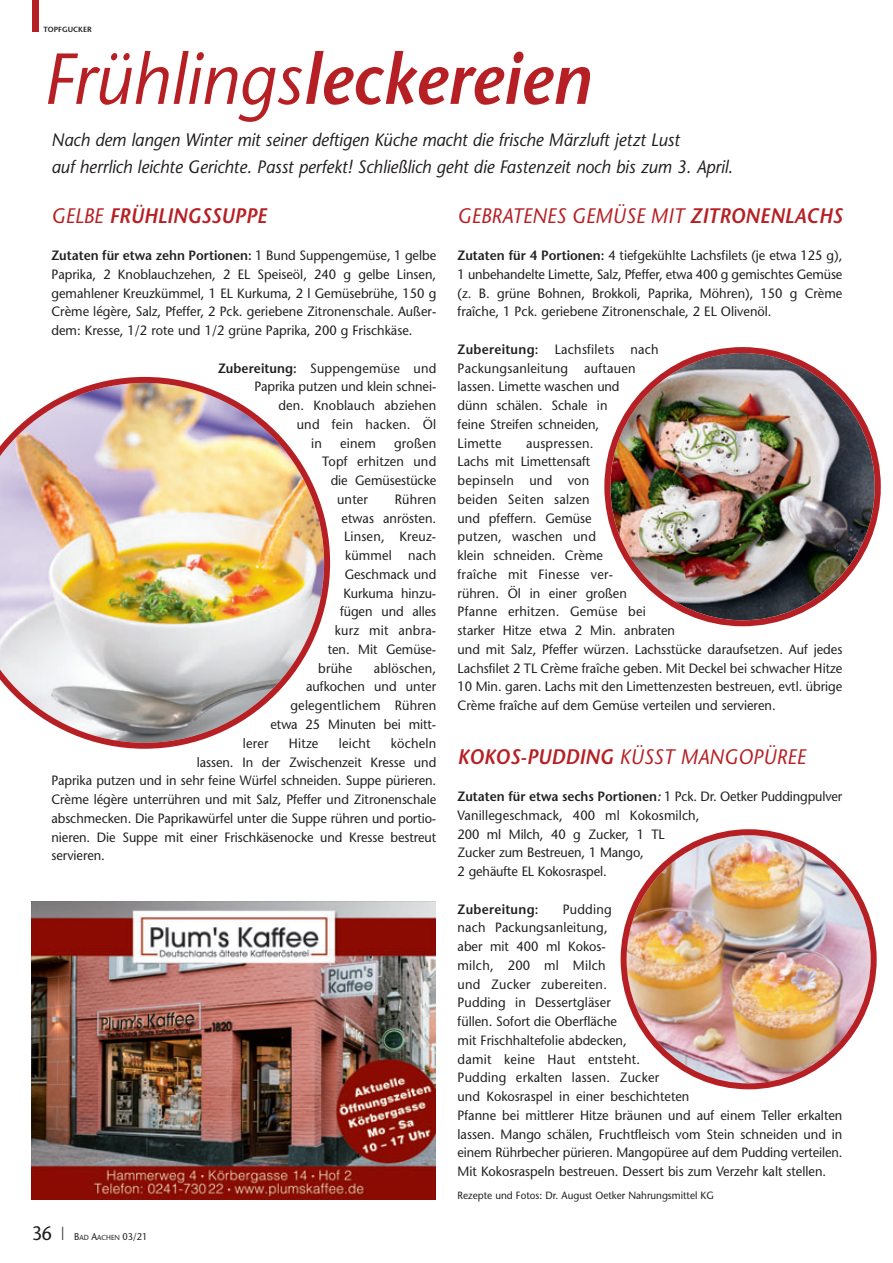
<style>
.page{position:relative;width:893px;height:1263px;background:#fff}
.page>*{position:absolute;margin:0;border:0;box-sizing:border-box;transform-origin:0 0}
.t1{font:italic 600 72px "Stone Sans";color:#b62024;scale:.95 1}
.t2{font:italic 21px "Stone Sans";color:#b62024;scale:.95 1}
.t3{font:italic 600 21px "Stone Sans";color:#b62024;scale:.95 1}
.t4{font:italic 18px/27px "Stone Sans";letter-spacing:-.005em;color:#231f20;scale:.95 1}
.t5{font:13.5px/18.8px "Stone Sans";color:#231f20;scale:.95 1}
.t6{font:600 13.5px "Stone Sans";letter-spacing:.02em;color:#231f20;scale:.95 1}
.t7{font:10.5px "Stone Sans";color:#231f20;scale:.95 1}
.t8{font:9.75px "Stone Sans";color:#231f20;scale:.95 1}
.t9{font:600 7.5px "Stone Sans";color:#231f20}
.s1{font-weight:400}
.s2{font-weight:600}
.s3{font-weight:600;font-style:italic}
.s4{font-size:19.5px}
.s5{font-size:18px}
.s6{font-size:7.35px}
</style>
<div class="page">
<img style="left:32px;top:901px;width:404px;height:298px">
<div style="left:32px;top:0;width:7px;height:32px;background:#b62024"></div>
<img style="left:0;top:377px;width:330px;height:372px">
<img style="left:604px;top:347px;width:277px;height:279px">
<img style="left:621px;top:829px;width:256px;height:260px">
<p class="t9" style="left:43px;top:26px;width:50px">TOPFGUCKER</p>
<h1 class="t1" style="left:43px;top:51px;width:578px"><span class="s1">Frühlings</span>leckereien</h1>
<h3 class="t4" style="left:51px;top:128px;width:719px">Nach dem langen Winter mit seiner deftigen Küche macht die frische Märzluft jetzt Lust<br>auf herrlich leichte Gerichte. Passt perfekt! Schließlich geht die Fastenzeit noch bis zum 3. April.</h3>
<h2 class="t3" style="left:51px;top:207px;width:228px"><span class="s1">GELBE</span> FRÜHLINGSSUPPE</h2>
<p class="t5" style="left:51px;top:247px;width:407px;text-align:justify"><span class="s2">Zutaten für etwa zehn Portionen:</span> 1 Bund Suppengemüse, 1 gelbe Paprika, 2 Knoblauchzehen, 2 EL Speiseöl, 240 g gelbe Linsen, gemahlener Kreuzkümmel, 1 EL Kurkuma, 2 l Gemüsebrühe, 150 g Crème légère, Salz, Pfeffer, 2 Pck. geriebene Zitronenschale. Außer&shy;dem: Kresse, 1/2 rote und 1/2 grüne Paprika, 200 g Frischkäse.</p>
<p class="t5" style="left:218px;top:360px;width:231px"><span class="s2">Zubereitung:</span> Suppengemüse und</p>
<p class="t5" style="left:254px;top:379px;width:193px">Paprika putzen und klein schnei-</p>
<p class="t5" style="left:278px;top:397px;width:168px">den. Knoblauch abziehen</p>
<p class="t5" style="left:297px;top:416px;width:148px">und fein hacken. Öl</p>
<p class="t5" style="left:311px;top:435px;width:13px">in</p>
<p class="t5" style="left:340px;top:435px;width:39px">einem</p>
<p class="t5" style="left:394px;top:435px;width:46px">großen</p>
<p class="t5" style="left:322px;top:454px;width:122px">Topf erhitzen und</p>
<p class="t5" style="left:331px;top:472px;width:113px">die Gemüsestücke</p>
<p class="t5" style="left:337px;top:491px;width:34px">unter</p>
<p class="t5" style="left:395px;top:491px;width:45px">Rühren</p>
<p class="t5" style="left:342px;top:510px;width:101px">etwas anrösten.</p>
<p class="t5" style="left:344px;top:529px;width:98px">Linsen, Kreuz-</p>
<p class="t5" style="left:345px;top:548px;width:98px">kümmel nach</p>
<p class="t5" style="left:345px;top:566px;width:98px">Geschmack und</p>
<p class="t5" style="left:343px;top:585px;width:99px">Kurkuma hinzu-</p>
<p class="t5" style="left:340px;top:604px;width:103px">fügen und alles</p>
<p class="t5" style="left:335px;top:623px;width:108px">kurz mit anbra-</p>
<p class="t5" style="left:328px;top:641px;width:116px">ten. Mit Gemüse-</p>
<p class="t5" style="left:318px;top:660px;width:37px">brühe</p>
<h2 class="t2" style="left:458px;top:207px;width:407px">GEBRATENES GEMÜSE MIT <span class="s2">ZITRONENLACHS</span></h2>
<p class="t5" style="left:458px;top:247px;width:407px;text-align:justify"><span class="s2">Zutaten für 4 Portionen:</span> 4 tiefgekühlte Lachsfilets (je etwa 125 g), 1 unbehandelte Limette, Salz, Pfeffer, etwa 400 g gemischtes Gemüse (z. B. grüne Bohnen, Brokkoli, Paprika, Möhren), 150 g Crème fraîche, 1 Pck. geriebene Zitronenschale, 2 EL Olivenöl.</p>
<p class="t5" style="left:458px;top:341px;width:213px"><span class="s2">Zubereitung:</span> Lachsfilets nach<br>Packungsanleitung auftauen lassen. Limette waschen und<br>dünn schälen. Schale in<br>feine Streifen schneiden,<br>Limette</p>
<p class="t5" style="left:458px;top:435px;width:407px;text-indent:68px">auspressen.<br>Lachs mit Limettensaft<br>bepinseln und von<br>beiden Seiten salzen<br>und pfeffern. Gemüse<br>putzen, waschen und<br>klein schneiden. Crème<br>fraîche mit Finesse ver-<br>rühren. Öl in einer großen<br>Pfanne erhitzen. Gemüse bei<br>starker Hitze etwa 2 Min. anbraten<br>und mit Salz, Pfeffer würzen. Lachsstücke daraufsetzen. Auf jedes Lachsfilet 2 TL Crème fraîche geben. Mit Deckel bei schwacher Hitze 10 Min. garen. Lachs mit den Limettenzesten bestreuen, evtl. übrige Crème fraîche auf dem Gemüse verteilen und servieren.</p>
<h2 class="t2" style="left:458px;top:748px;width:368px"><span class="s2">KOKOS-PUDDING</span> KÜSST MANGOPÜREE</h2>
<p class="t5" style="left:458px;top:788px;width:407px"><span class="s2">Zutaten für etwa sechs Portionen</span><span class="s3">:</span> 1 Pck. Dr. Oetker Puddingpulver Vanillegeschmack, 400 ml Kokosmilch,<br>200 ml Milch, 40 g Zucker, 1 TL<br>Zucker zum Bestreuen, 1 Mango,<br>2 gehäufte EL Kokosraspel.</p>
<p class="t6" style="left:458px;top:904px;width:87px">Zubereitung:</p>
<p class="t5" style="left:271px;top:660px;width:176px;text-align:right">ablöschen,<br>auf kochen und unter gelegentlichem Rühren etwa 25 Minuten bei mitt -</p>
<p class="t5" style="left:243px;top:735px;width:29px">lerer</p>
<p class="t5" style="left:289px;top:735px;width:33px">Hitze</p>
<p class="t5" style="left:339px;top:735px;width:35px">leicht</p>
<p class="t5" style="left:391px;top:735px;width:49px">köcheln</p>
<p class="t5" style="left:197px;top:754px;width:253px">lassen. In der Zwischenzeit Kresse und</p>
<p class="t5" style="left:51px;top:773px;width:407px">Paprika putzen und in sehr feine Würfel schneiden. Suppe pürieren.</p>
<p class="t5" style="left:51px;top:791px;width:407px">Crème légère unterrühren und mit Salz, Pfeffer und Zitronenschale</p>
<p class="t5" style="left:51px;top:810px;width:406px">abschmecken. Die Paprikawürfel unter die Suppe rühren und portio-</p>
<p class="t5" style="left:51px;top:829px;width:407px">nieren. Die Suppe mit einer Frischkäsenocke und Kresse bestreut</p>
<p class="t5" style="left:51px;top:848px;width:58px">servieren.</p>
<p class="t5" style="left:458px;top:901px;width:407px;text-indent:105px">Pudding<br>nach Packungsanleitung,<br>aber mit 400 ml Kokos-<br>milch, 200 ml Milch<br>und Zucker zubereiten.<br>Pudding in Dessertgläser<br>füllen. Sofort die Oberfläche<br>mit Frischhaltefolie abdecken,<br>damit keine Haut entsteht.<br>Pudding erkalten lassen. Zucker<br>und Kokosraspel in einer beschichteten<br>Pfanne bei mittlerer Hitze bräunen und auf einem Teller erkalten lassen. Mango schälen, Fruchtfleisch vom Stein schneiden und in einem Rührbecher pürieren. Mangopüree auf dem Pudding verteilen.<br>Mit Kokosraspeln bestreuen. Dessert bis zum Verzehr kalt stellen.</p>
<p class="t7" style="left:458px;top:1191px;width:271px">Rezepte und Fotos: Dr. August Oetker Nahrungsmittel KG</p>
<p class="t8" style="left:32px;top:1233px;width:123px"><span class="s4">36</span> <span class="s5">|</span> B<span class="s6">AD</span> A<span class="s6">ACHEN</span> 03/21</p>
</div>
